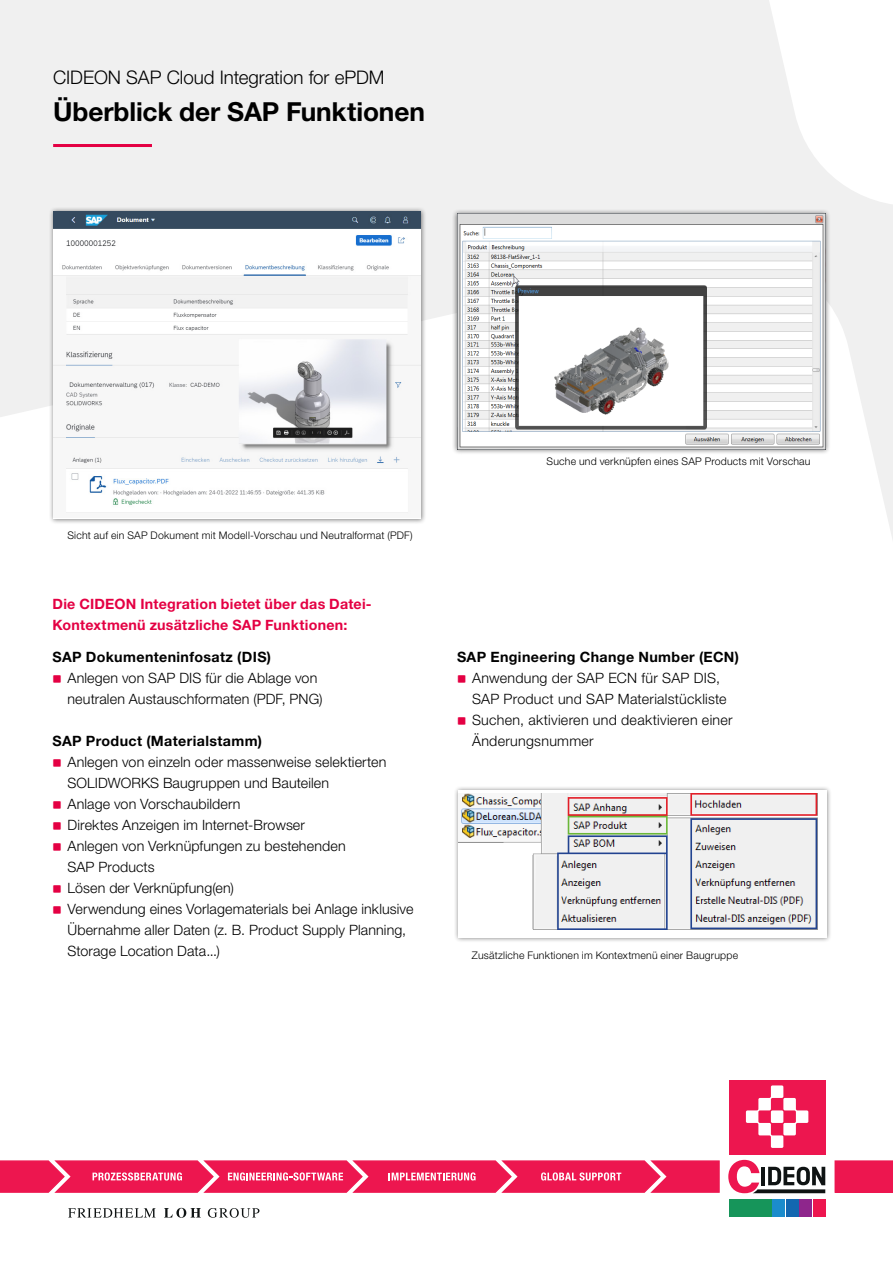
<style>
.page{position:relative;width:893px;height:1263px;background:#fff}
.page>*{position:absolute;margin:0;border:0;box-sizing:border-box;transform-origin:0 0}
.t1{font:700 26.25px "Helvetica Neue LT Pro";letter-spacing:-.005em;color:#000}
.t2{font:300 18.75px "Helvetica Neue LT Pro";letter-spacing:-.005em;color:#000}
.t3{font:300 14.25px/21px "Helvetica Neue LT Pro";letter-spacing:.01em;color:#000}
.t4{font:700 14.25px "Helvetica Neue LT Pro";letter-spacing:.025em;color:#000}
.t5{font:700 14.25px/21px "Helvetica Neue LT Pro";letter-spacing:.015em;color:#e40043}
.t6{font:300 10.5px "Helvetica Neue LT Pro";letter-spacing:.02em;color:#000}
</style>
<div class="page">
<svg style="left:68px;top:1208px;width:191px;height:10px"></svg>
<div style="left:834px;top:1160px;width:59px;height:33px;background:#ed164f"></div>
<svg style="left:729px;top:1080px;width:97px;height:137px"></svg>
<div style="left:729px;top:1080px;width:96px;height:74px;background:#ed164f"></div>
<svg style="left:746px;top:1085px;width:62px;height:63px"></svg>
<div style="left:729px;top:1199px;width:42px;height:17px;background:#16955a"></div>
<div style="left:773px;top:1199px;width:12px;height:17px;background:#1b8ccc"></div>
<div style="left:786px;top:1199px;width:12px;height:17px;background:#1367b0"></div>
<div style="left:800px;top:1199px;width:12px;height:17px;background:#8e268c"></div>
<div style="left:813px;top:1199px;width:12px;height:17px;background:#ed164f"></div>
<svg style="left:728px;top:1160px;width:97px;height:33px"></svg>
<svg style="left:0;top:1160px;width:720px;height:33px;background:#ee2f62"></svg>
<svg style="left:0;top:0;width:893px;height:539px;fill:#f0f0f0"></svg>
<hr style="left:53px;top:144px;width:99px;height:3px;background:#e40043">
<div style="left:48px;top:207px;width:378px;height:318px;background:#000;opacity:.5"></div>
<img style="left:53px;top:212px;width:368px;height:306px">
<div style="left:452px;top:209px;width:378px;height:245px;background:#000;opacity:.5"></div>
<img style="left:457px;top:214px;width:368px;height:235px">
<div style="left:453px;top:786px;width:379px;height:157px;background:#000;opacity:.5"></div>
<div style="left:458px;top:791px;width:369px;height:147px;background:#fff"></div>
<img style="left:458px;top:794px;width:359px;height:136px">
<h2 class="t2" style="left:53px;top:66px;width:333px">CIDEON SAP Cloud Integration for ePDM</h2>
<h1 class="t1" style="left:53px;top:95px;width:373px">Überblick der SAP Funktionen</h1>
<p class="t6" style="left:68px;top:529px;width:347px">Sicht auf ein SAP Dokument mit Modell-Vorschau und Neutralformat (PDF)</p>
<p class="t5" style="left:52px;top:593px;width:321px">Die CIDEON Integration bietet über das Datei-<br>Kontextmenü zusätzliche SAP Funktionen:</p>
<p class="t4" style="left:52px;top:648px;width:220px">SAP Dokumenteninfosatz (DIS)</p>
<p class="t3" style="left:68px;top:667px;width:257px">Anlegen von SAP DIS für die Ablage von neutralen Austauschformaten (PDF, PNG)</p>
<p class="t4" style="left:52px;top:732px;width:211px">SAP Product (Materialstamm)</p>
<p class="t3" style="left:68px;top:751px;width:348px">Anlegen von einzeln oder massenweise selektierten SOLIDWORKS Baugruppen und Bauteilen<br>Anlage von Vorschaubildern<br>Direktes Anzeigen im Internet-Browser<br>Anlegen von Verknüpfungen zu bestehenden<br>SAP Products<br>Lösen der Verknüpfung(en)<br>Verwendung eines Vorlagematerials bei Anlage inklusive Übernahme aller Daten (z. B. Product Supply Planning, Storage Location Data...)</p>
<p class="t6" style="left:546px;top:455px;width:265px">Suche und verknüpfen eines SAP Products mit Vorschau</p>
<p class="t4" style="left:457px;top:648px;width:284px">SAP Engineering Change Number (ECN)</p>
<p class="t3" style="left:472px;top:667px;width:262px">Anwendung der SAP ECN für SAP DIS, SAP Product und SAP Materialstückliste Suchen, aktivieren und deaktivieren einer Änderungsnummer</p>
<p class="t6" style="left:472px;top:948px;width:268px">Zusätzliche Funktionen im Kontextmenü einer Baugruppe</p>
</div>
